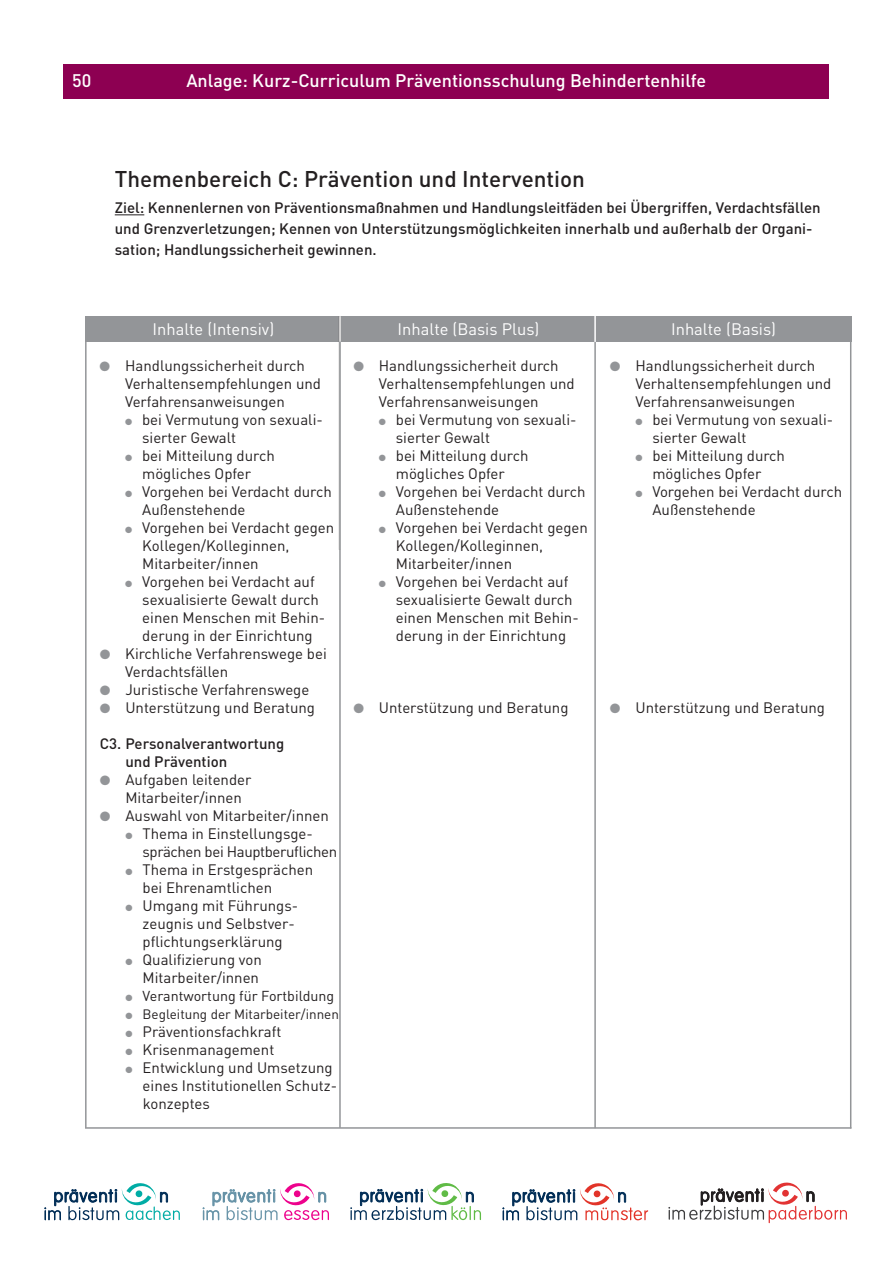
<style>
.page{position:relative;width:893px;height:1263px;background:#fff}
.page>*{position:absolute;margin:0;border:0;box-sizing:border-box;transform-origin:0 0}
.t1{font:500 22.5px "DIN Pro";color:#231f20}
.t2{font:500 18px "DIN Pro";color:#fff}
.t3{font:16.5px "DIN Pro";color:#fff}
.t4{font:15px/18px "DIN Pro";color:#231f20}
.t5{font:500 15px/21px "DIN Pro";color:#231f20}
.t6{font:15px/18px "DIN Pro";letter-spacing:-.025em;color:#231f20}
.t7{font:14.25px "DIN Pro";color:#231f20}
.t8{font:13.5px "DIN Pro";color:#231f20}
.s1{color:#939598}
</style>
<div class="page">
<div style="left:64px;top:64px;width:765px;height:34px;background:#8d0052"></div>
<svg style="left:44px;top:1183px;width:136px;height:37px"></svg>
<svg style="left:203px;top:1183px;width:126px;height:37px"></svg>
<svg style="left:350px;top:1183px;width:131px;height:37px"></svg>
<svg style="left:502px;top:1183px;width:146px;height:37px"></svg>
<svg style="left:668px;top:1182px;width:179px;height:41px"></svg>
<div style="left:86px;top:316px;width:255px;height:26px;background:#939598"></div>
<div style="left:341px;top:316px;width:255px;height:26px;background:#939598"></div>
<div style="left:596px;top:316px;width:255px;height:26px;background:#939598"></div>
<hr style="left:594px;top:315px;width:2px;height:234px;background:#fff">
<hr style="left:339px;top:316px;width:2px;height:234px;background:#fff">
<hr style="left:339px;top:342px;width:2px;height:786px;background:#939598">
<hr style="left:85px;top:316px;width:2px;height:812px;background:#939598">
<hr style="left:594px;top:342px;width:2px;height:786px;background:#939598">
<hr style="left:850px;top:317px;width:1px;height:811px;background:#939598">
<hr style="left:85px;top:1127px;width:766px;height:2px;background:#939598">
<svg style="left:115px;top:214px;width:29px;height:1px"></svg>
<p class="t2" style="left:72px;top:74px;width:21px">50</p>
<p class="t2" style="left:186px;top:74px;width:521px">Anlage: Kurz-Curriculum Präventionsschulung Behindertenhilfe</p>
<h1 class="t1" style="left:115px;top:171px;width:472px">Themenbereich C: Prävention und Intervention</h1>
<p class="t5" style="left:115px;top:198px;width:707px">Ziel: Kennenlernen von Präventionsmaßnahmen und Handlungsleitfäden bei Übergriffen, Verdachtsfällen und Grenzverletzungen; Kennen von Unterstützungsmöglichkeiten innerhalb und außerhalb der Organi&shy;sation; Handlungssicherheit gewinnen.</p>
<p class="t3" style="left:152px;top:323px;width:123px">Inhalte (Intensiv)</p>
<p class="t3" style="left:397px;top:323px;width:143px">Inhalte (Basis Plus)</p>
<p class="t3" style="left:671px;top:323px;width:107px">Inhalte (Basis)</p>
<p class="t4" style="left:125px;top:358px;width:197px;text-indent:-26px"><span class="s1">●</span> Handlungssicherheit durch<br>Verhaltensempfehlungen und<br>Verfahrensanweisungen</p>
<p class="t4" style="left:142px;top:412px;width:182px;text-indent:-17px"><span class="s1">●</span> bei Vermutung von sexuali&shy;sierter Gewalt</p>
<p class="t4" style="left:125px;top:448px;width:151px;text-align:center"><span class="s1">●</span> bei Mitteilung durch mögliches Opfer</p>
<p class="t4" style="left:142px;top:484px;width:191px;text-indent:-17px"><span class="s1">●</span> Vorgehen bei Verdacht durch<br>Außenstehende</p>
<p class="t4" style="left:142px;top:520px;width:194px;text-indent:-17px"><span class="s1">●</span> Vorgehen bei Verdacht gegen<br>Kollegen/Kolleginnen,<br>Mitarbeiter/innen</p>
<p class="t4" style="left:142px;top:574px;width:184px;text-indent:-17px"><span class="s1">●</span> Vorgehen bei Verdacht auf sexualisierte Gewalt durch einen Menschen mit Behin&shy;derung in der Einrichtung</p>
<p class="t4" style="left:125px;top:646px;width:203px;text-indent:-26px"><span class="s1">●</span> Kirchliche Verfahrenswege bei<br>Verdachtsfällen</p>
<p class="t4" style="left:100px;top:682px;width:211px"><span class="s1">●</span> Juristische Verfahrenswege</p>
<p class="t4" style="left:100px;top:700px;width:217px"><span class="s1">●</span> Unterstützung und Beratung</p>
<p class="t5" style="left:125px;top:736px;width:160px;line-height:18px;text-indent:-26px">C3. Personalverantwortung und Prävention</p>
<p class="t4" style="left:125px;top:772px;width:128px;text-indent:-26px"><span class="s1">●</span> Aufgaben leitender<br>Mitarbeiter/innen</p>
<p class="t4" style="left:100px;top:808px;width:231px"><span class="s1">●</span> Auswahl von Mitarbeiter/innen</p>
<p class="t6" style="left:142px;top:826px;width:196px;text-indent:-17px"><span class="s1">●</span> Thema in Einstellungsge&shy;sprächen bei Hauptberuflichen</p>
<p class="t4" style="left:142px;top:862px;width:172px;text-indent:-17px"><span class="s1">●</span> Thema in Erstgesprächen bei Ehrenamtlichen</p>
<p class="t4" style="left:143px;top:898px;width:157px;text-indent:-17px"><span class="s1">●</span> Umgang mit Führungs&shy;zeugnis und Selbstver&shy;pflichtungserklärung</p>
<p class="t4" style="left:126px;top:952px;width:138px;text-align:right"><span class="s1">●</span> Qualifizierung von<br>Mitarbeiter/innen</p>
<p class="t7" style="left:126px;top:991px;width:210px"><span class="s1">●</span> Verantwortung für Fortbildung</p>
<p class="t8" style="left:126px;top:1009px;width:215px"><span class="s1">●</span> Begleitung der Mitarbeiter/innen</p>
<p class="t4" style="left:126px;top:1024px;width:157px"><span class="s1">●</span> Präventionsfachkraft</p>
<p class="t4" style="left:126px;top:1042px;width:150px"><span class="s1">●</span> Krisenmanagement</p>
<p class="t4" style="left:143px;top:1060px;width:196px;text-indent:-17px"><span class="s1">●</span> Entwicklung und Umsetzung eines Institutionellen Schutz&shy;konzeptes</p>
<p class="t4" style="left:379px;top:358px;width:197px;text-indent:-26px"><span class="s1">●</span> Handlungssicherheit durch<br>Verhaltensempfehlungen und<br>Verfahrensanweisungen</p>
<p class="t4" style="left:396px;top:412px;width:182px;text-indent:-17px"><span class="s1">●</span> bei Vermutung von sexuali&shy;sierter Gewalt</p>
<p class="t4" style="left:379px;top:448px;width:151px;text-align:center"><span class="s1">●</span> bei Mitteilung durch mögliches Opfer</p>
<p class="t4" style="left:396px;top:484px;width:191px;text-indent:-17px"><span class="s1">●</span> Vorgehen bei Verdacht durch<br>Außenstehende</p>
<p class="t4" style="left:396px;top:520px;width:194px;text-indent:-17px"><span class="s1">●</span> Vorgehen bei Verdacht gegen<br>Kollegen/Kolleginnen,<br>Mitarbeiter/innen</p>
<p class="t4" style="left:396px;top:574px;width:184px;text-indent:-17px"><span class="s1">●</span> Vorgehen bei Verdacht auf sexualisierte Gewalt durch einen Menschen mit Behin&shy;derung in der Einrichtung</p>
<p class="t4" style="left:353px;top:700px;width:217px"><span class="s1">●</span> Unterstützung und Beratung</p>
<p class="t4" style="left:635px;top:358px;width:197px;text-indent:-26px"><span class="s1">●</span> Handlungssicherheit durch<br>Verhaltensempfehlungen und<br>Verfahrensanweisungen</p>
<p class="t4" style="left:652px;top:412px;width:182px;text-indent:-17px"><span class="s1">●</span> bei Vermutung von sexuali&shy;sierter Gewalt</p>
<p class="t4" style="left:635px;top:448px;width:151px;text-align:center"><span class="s1">●</span> bei Mitteilung durch mögliches Opfer</p>
<p class="t4" style="left:652px;top:484px;width:191px;text-indent:-17px"><span class="s1">●</span> Vorgehen bei Verdacht durch<br>Außenstehende</p>
<p class="t4" style="left:610px;top:700px;width:217px"><span class="s1">●</span> Unterstützung und Beratung</p>
</div>
